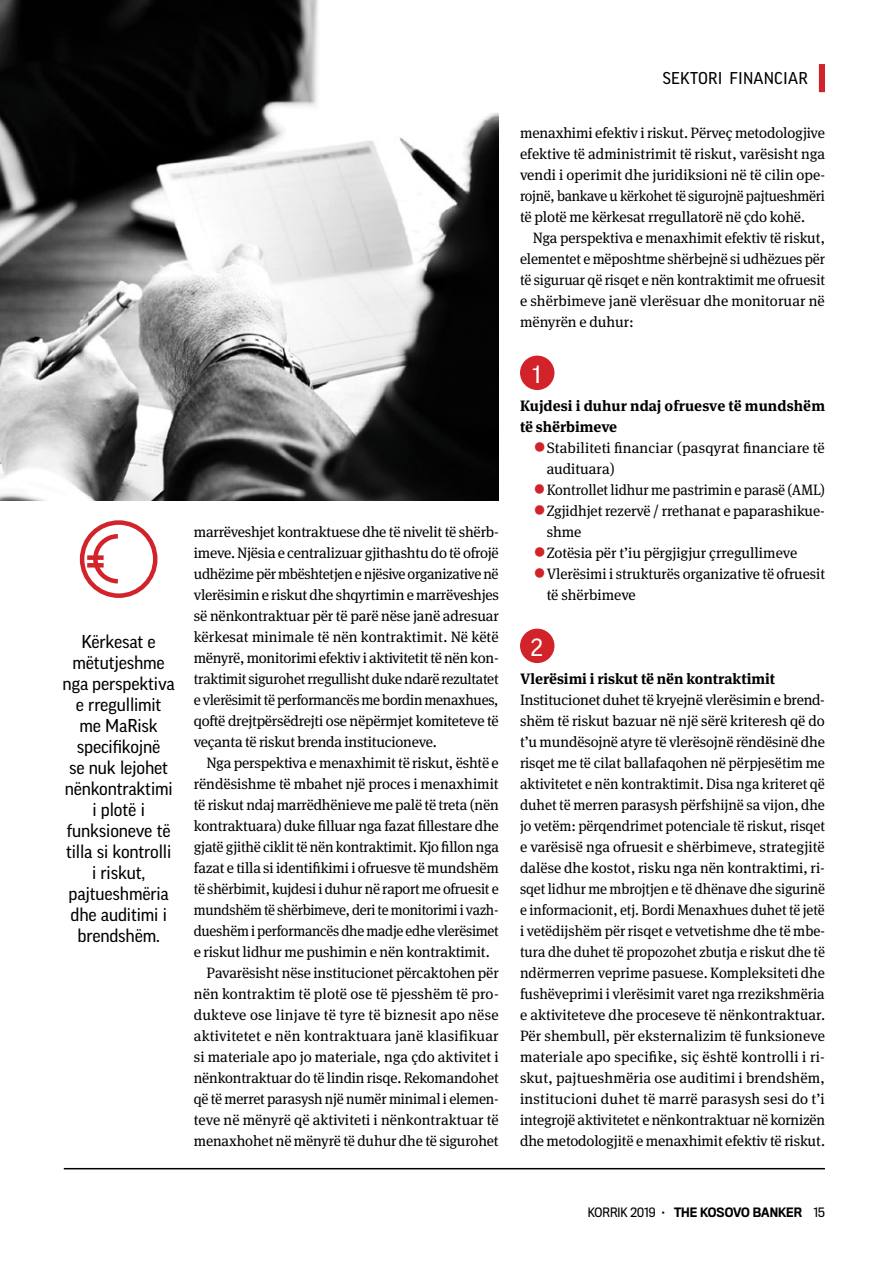
<style>
.page{position:relative;width:893px;height:1263px;background:#fff}
.page>*{position:absolute;margin:0;border:0;box-sizing:border-box;transform-origin:0 0}
.t1{font:24px "Good Pro";color:#fff}
.t2{font:18px/21px "Good Pro";letter-spacing:-.01em;color:#000;text-align:center}
.t3{font:16.5px "Good Pro";letter-spacing:.01em;color:#000}
.t4{font:15px/21px "Meta Serif Pro";letter-spacing:-.01em;color:#000;text-align:justify}
.t5{font:15px/21px "Meta Serif Pro";letter-spacing:.01em;color:#000}
.t6{font:15px "Meta Serif Pro";letter-spacing:-.01em;color:#000;scale:.96 1}
.t7{font:15px "Meta Serif Pro";letter-spacing:.015em;color:#000}
.t8{font:700 15px/21px "Meta Serif Pro";color:#000}
.t9{font:500 12px "Titling Gothic FB Narrow";color:#000}
.s1{font-size:27px;color:#d2232a}
.s2{font-weight:400}
</style>
<div class="page">
<hr style="left:64px;top:1168px;width:761px;height:1px;background:#000">
<div style="left:819px;top:64px;width:6px;height:28px;background:#d2232a"></div>
<div style="left:520px;top:356px;width:34px;height:34px;background:#d2232a;border-radius:50%"></div>
<div style="left:520px;top:629px;width:34px;height:34px;background:#d2232a;border-radius:50%"></div>
<div style="left:80px;top:520px;width:77px;height:78px;border:4px solid #d2232a;border-radius:50%"></div>
<svg style="left:91px;top:532px;width:27px;height:54px"></svg>
<div style="left:87px;top:555px;width:17px;height:5px;background:#d2232a"></div>
<hr style="left:87px;top:563px;width:17px;height:4px;background:#d2232a">
<img style="left:0;top:0;width:499px;height:500px">
<p class="t2" style="left:63px;top:631px;width:114px">Kërkesat e mëtutjeshme nga perspektiva e rregullimit<br>me MaRisk specifikojnë<br>se nuk lejohet nënkontraktimi i plotë i funksioneve të tilla si kontrolli i riskut, pajtueshmëria dhe auditimi i brendshëm.</p>
<p class="t4" style="left:194px;top:521px;width:307px">marrëveshjet kontraktuese dhe të nivelit të shërb&shy;imeve. Njësia e centralizuar gjithashtu do të ofrojë udhëzime për mbështetjen e njësive organizative në vlerësimin e riskut dhe shqyrtimin e marrëveshjes së nënkontraktuar për të parë nëse janë adresuar kërkesat minimale të nën kontraktimit. Në këtë mënyrë, monitorimi efektiv i aktivitetit të nën kon&shy;traktimit sigurohet rregullisht duke ndarë rezultatet e vlerësimit të performancës me bordin menaxhues, qoftë drejtpërsëdrejti ose nëpërmjet komiteteve të veçanta të riskut brenda institucioneve.</p>
<p class="t4" style="left:207px;top:752px;width:294px">Nga perspektiva e menaxhimit të riskut, është e</p>
<p class="t4" style="left:194px;top:773px;width:306px">rëndësishme të mbahet një proces i menaxhimit</p>
<p class="t4" style="left:194px;top:794px;width:306px">të riskut ndaj marrëdhënieve me palë të treta (nën</p>
<p class="t4" style="left:194px;top:815px;width:307px">kontraktuara) duke filluar nga fazat fillestare dhe</p>
<p class="t4" style="left:194px;top:836px;width:306px">gjatë gjithë ciklit të nën kontraktimit. Kjo fillon nga</p>
<p class="t4" style="left:194px;top:857px;width:306px">fazat e tilla si identifikimi i ofruesve të mundshëm</p>
<p class="t4" style="left:194px;top:878px;width:306px">të shërbimit, kujdesi i duhur në raport me ofruesit e</p>
<p class="t6" style="left:194px;top:899px;width:319px">mundshëm të shërbimeve, deri te monitorimi i vazh-</p>
<p class="t6" style="left:194px;top:920px;width:319px">dueshëm i performancës dhe madje edhe vlerësimet</p>
<p class="t4" style="left:194px;top:941px;width:298px">e riskut lidhur me pushimin e nën kontraktimit.</p>
<p class="t4" style="left:207px;top:962px;width:294px">Pavarësisht nëse institucionet përcaktohen për</p>
<p class="t5" style="left:194px;top:983px;width:306px">nën kontraktim të plotë ose të pjesshëm të pro-</p>
<p class="t7" style="left:194px;top:1004px;width:306px">dukteve ose linjave të tyre të biznesit apo nëse</p>
<p class="t7" style="left:194px;top:1025px;width:306px">aktivitetet e nën kontraktuara janë klasifikuar</p>
<p class="t4" style="left:194px;top:1046px;width:306px">si materiale apo jo materiale, nga çdo aktivitet i</p>
<p class="t4" style="left:194px;top:1067px;width:306px">nënkontraktuar do të lindin risqe. Rekomandohet</p>
<p class="t4" style="left:194px;top:1088px;width:306px">që të merret parasysh një numër minimal i elemen-</p>
<p class="t4" style="left:194px;top:1109px;width:306px">teve në mënyrë që aktiviteti i nënkontraktuar të</p>
<p class="t4" style="left:194px;top:1130px;width:306px">menaxhohet në mënyrë të duhur dhe të sigurohet</p>
<p class="t3" style="left:663px;top:68px;width:146px">SEKTORI FINANCIAR</p>
<p class="t4" style="left:520px;top:122px;width:307px">menaxhimi efektiv i riskut. Përveç metodologjive efektive të administrimit të riskut, varësisht nga vendi i operimit dhe juridiksioni në të cilin ope&shy;rojnë, bankave u kërkohet të sigurojnë pajtueshmëri të plotë me kërkesat rregullatorë në çdo kohë.</p>
<p class="t4" style="left:520px;top:227px;width:307px;text-indent:13px">Nga perspektiva e menaxhimit efektiv të riskut, elementet e mëposhtme shërbejnë si udhëzues për të siguruar që risqet e nën kontraktimit me ofruesit e shërbimeve janë vlerësuar dhe monitoruar në mënyrën e duhur:</p>
<h1 class="t1" style="left:532px;top:360px;width:10px">1</h1>
<p class="t8" style="left:520px;top:394px;width:306px">Kujdesi i duhur ndaj ofruesve të mundshëm të shërbimeve</p>
<p class="t5" style="left:547px;top:437px;width:280px;text-indent:-14px"><span class="s1">•</span>Stabiliteti financiar (pasqyrat financiare të audituara)</p>
<p class="t4" style="left:533px;top:479px;width:294px"><span class="s1">•</span>Kontrollet lidhur me pastrimin e parasë (AML)</p>
<p class="t4" style="left:547px;top:500px;width:280px;text-indent:-14px"><span class="s1">•</span>Zgjidhjet rezervë / rrethanat e paparashikue&shy;shme</p>
<p class="t4" style="left:533px;top:542px;width:266px"><span class="s1">•</span>Zotësia për t’iu përgjigjur çrregullimeve</p>
<p class="t4" style="left:547px;top:563px;width:280px;text-indent:-14px"><span class="s1">•</span>Vlerësimi i strukturës organizative të ofruesit të shërbimeve</p>
<h1 class="t1" style="left:530px;top:633px;width:15px">2</h1>
<p class="t8" style="left:520px;top:667px;width:257px">Vlerësimi i riskut të nën kontraktimit</p>
<p class="t4" style="left:520px;top:689px;width:307px">Institucionet duhet të kryejnë vlerësimin e brend&shy;shëm të riskut bazuar në një sërë kriteresh që do t’u mundësojnë atyre të vlerësojnë rëndësinë dhe risqet me të cilat ballafaqohen në përpjesëtim me aktivitetet e nën kontraktimit. Disa nga kriteret që duhet të merren parasysh përfshijnë sa vijon, dhe jo vetëm: përqendrimet potenciale të riskut, risqet e varësisë nga ofruesit e shërbimeve, strategjitë dalëse dhe kostot, risku nga nën kontraktimi, ri&shy;sqet lidhur me mbrojtjen e të dhënave dhe sigurinë e informacionit, etj. Bordi Menaxhues duhet të jetë i vetëdijshëm për risqet e vetvetishme dhe të mbe&shy;tura dhe duhet të propozohet zbutja e riskut dhe të ndërmerren veprime pasuese. Kompleksiteti dhe fushëveprimi i vlerësimit varet nga rrezikshmëria e aktiviteteve dhe proceseve të nënkontraktuar.<br>Për shembull, për eksternalizim të funksioneve materiale apo specifike, siç është kontrolli i ri&shy;skut, pajtueshmëria ose auditimi i brendshëm, institucioni duhet të marrë parasysh sesi do t’i integrojë aktivitetet e nënkontraktuar në kornizën dhe metodologjitë e menaxhimit efektiv të riskut.</p>
<p class="t9" style="left:588px;top:1205px;width:239px"><span class="s2">KORRIK 2019 •</span> THE KOSOVO BANKER <span class="s2">15</span></p>
</div>
